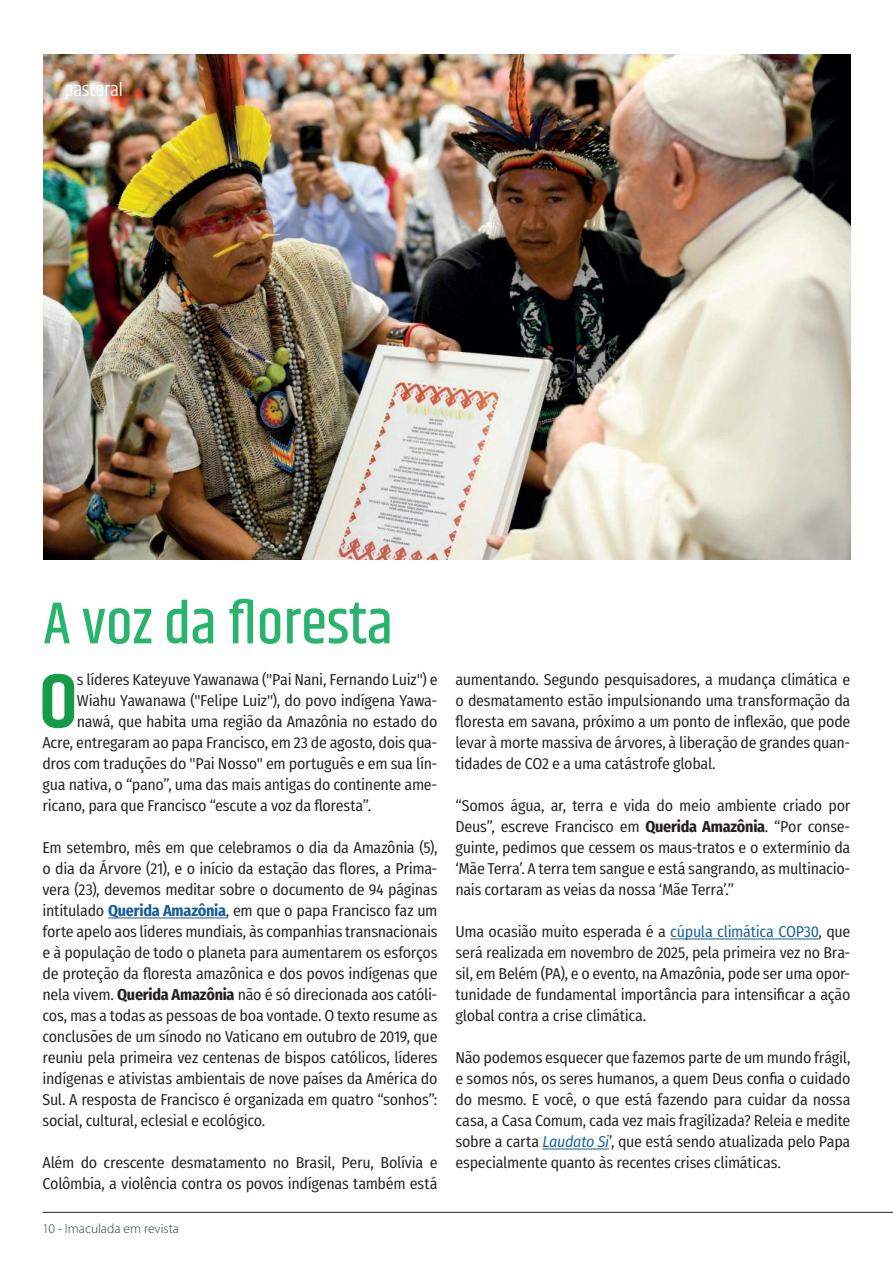
<style>
.page{position:relative;width:893px;height:1263px;background:#fff}
.page>*{position:absolute;margin:0;border:0;box-sizing:border-box;transform-origin:0 0}
.t1{font:600 77.1px "Khand";color:#169c48;scale:1.06 1}
.t2{font:500 60px "Khand";color:#29b46d}
.t3{font:19.5px "Khand";letter-spacing:.015em;color:#fff}
.t4{font:15.75px/21px "Fira Sans Condensed";letter-spacing:-.02em;color:#231f20;text-align:justify;scale:1.06 1}
.t5{font:300 13.5px "Myriad Pro";color:#243c4e}
.s1{font-weight:700;color:#175d9e}
.s2{font-weight:700}
.s3{color:#175d9e}
.s4{font-style:italic;color:#175d9e}
</style>
<div class="page">
<hr style="left:43px;top:1212px;width:850px;height:1px;background:#231f20">
<img style="left:43px;top:54px;width:807px;height:505px">
<hr style="left:108px;top:917px;width:118px;height:1px;background:#175d9e">
<hr style="left:670px;top:938px;width:149px;height:1px;background:#175d9e">
<hr style="left:543px;top:1148px;width:66px;height:1px;background:#175d9e">
<p class="t3" style="left:65px;top:78px;width:60px">pastoral</p>
<h2 class="t2" style="left:43px;top:586px;width:351px">A voz da floresta</h2>
<h1 class="t1" style="left:39px;top:650px;width:38px">O</h1>
<p class="t4" style="left:77px;top:668px;width:342px">s líderes Kateyuve Yawanawa ("Pai Nani, Fernando Luiz") e</p>
<p class="t4" style="left:77px;top:689px;width:342px">Wiahu Yawanawa ("Felipe Luiz"), do povo indígena Yawa-</p>
<p class="t4" style="left:77px;top:710px;width:342px">nawá, que habita uma região da Amazônia no estado do</p>
<p class="t4" style="left:43px;top:731px;width:374px">Acre, entregaram ao papa Francisco, em 23 de agosto, dois qua-</p>
<p class="t4" style="left:43px;top:752px;width:374px">dros com traduções do "Pai Nosso" em português e em sua lín-</p>
<p class="t4" style="left:43px;top:773px;width:374px">gua nativa, o “pano”, uma das mais antigas do continente ame-</p>
<p class="t4" style="left:43px;top:794px;width:312px">ricano, para que Francisco “escute a voz da floresta”.</p>
<p class="t4" style="left:43px;top:836px;width:374px">Em setembro, mês em que celebramos o dia da Amazônia (5), o dia da Árvore (21), e o início da estação das flores, a Prima&shy;vera (23), devemos meditar sobre o documento de 94 páginas intitulado <span class="s1">Querida Amazônia</span>, em que o papa Francisco faz um forte apelo aos líderes mundiais, às companhias transnacionais e à população de todo o planeta para aumentarem os esforços de proteção da floresta amazônica e dos povos indígenas que nela vivem. <span class="s2">Querida Amazônia</span> não é só direcionada aos católi&shy;cos, mas a todas as pessoas de boa vontade. O texto resume as conclusões de um sínodo no Vaticano em outubro de 2019, que reuniu pela primeira vez centenas de bispos católicos, líderes indígenas e ativistas ambientais de nove países da América do Sul. A resposta de Francisco é organizada em quatro “sonhos”: social, cultural, eclesial e ecológico.</p>
<p class="t4" style="left:43px;top:1151px;width:374px">Além do crescente desmatamento no Brasil, Peru, Bolívia e<br>Colômbia, a violência contra os povos indígenas também está</p>
<p class="t5" style="left:43px;top:1220px;width:138px">10 - Imaculada em revista</p>
<p class="t4" style="left:455px;top:668px;width:374px">aumentando. Segundo pesquisadores, a mudança climática e o desmatamento estão impulsionando uma transformação da floresta em savana, próximo a um ponto de inflexão, que pode levar à morte massiva de árvores, à liberação de grandes quan&shy;tidades de CO2 e a uma catástrofe global.</p>
<p class="t4" style="left:455px;top:794px;width:374px">“Somos água, ar, terra e vida do meio ambiente criado por Deus”, escreve Francisco em <span class="s2">Querida Amazônia</span>. “Por conse&shy;guinte, pedimos que cessem os maus-tratos e o extermínio da ‘Mãe Terra’. A terra tem sangue e está sangrando, as multinacio&shy;nais cortaram as veias da nossa ‘Mãe Terra’.”</p>
<p class="t4" style="left:455px;top:920px;width:374px">Uma ocasião muito esperada é a <span class="s3">cúpula climática COP30</span>, que será realizada em novembro de 2025, pela primeira vez no Bra&shy;sil, em Belém (PA), e o evento, na Amazônia, pode ser uma opor&shy;tunidade de fundamental importância para intensificar a ação global contra a crise climática.</p>
<p class="t4" style="left:455px;top:1046px;width:374px">Não podemos esquecer que fazemos parte de um mundo frágil, e somos nós, os seres humanos, a quem Deus confia o cuidado do mesmo. E você, o que está fazendo para cuidar da nossa casa, a Casa Comum, cada vez mais fragilizada? Releia e medite sobre a carta <span class="s4">Laudato Si</span>’, que está sendo atualizada pelo Papa especialmente quanto às recentes crises climáticas.</p>
</div>
